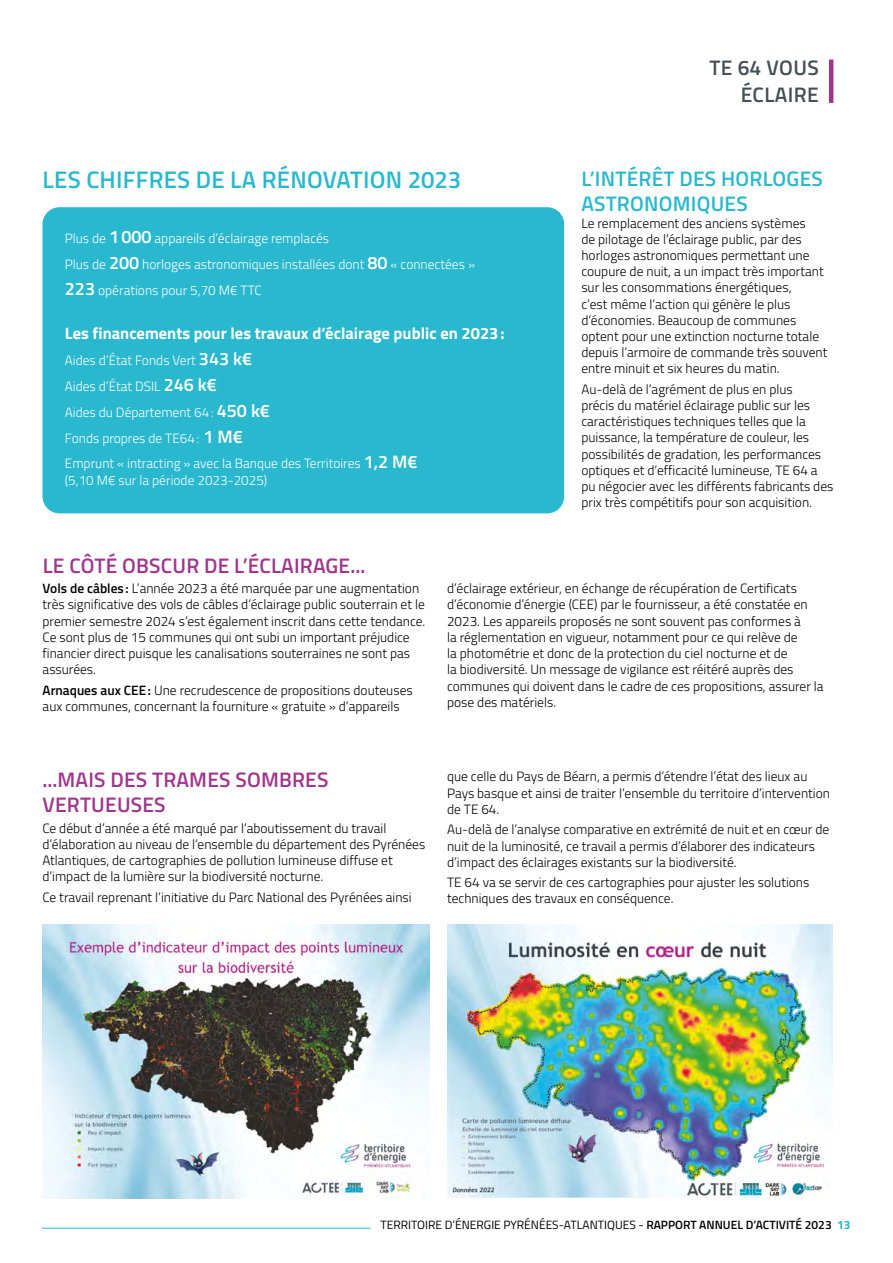
<style>
.page{position:relative;width:893px;height:1263px;background:#fff}
.page>*{position:absolute;margin:0;border:0;box-sizing:border-box;transform-origin:0 0}
.t1{font:600 24px "Titillium";letter-spacing:.01em;color:#29b8ce}
.t2{font:600 21px/25.2px "Titillium";letter-spacing:.01em;color:#9f368b}
.t3{font:600 21px/25.5px "Titillium";letter-spacing:.01em;color:#29b8ce}
.t4{font:600 21px/27px "Titillium";letter-spacing:.02em;color:#445055;text-align:right}
.t5{font:700 16.5px "Titillium";color:#fff}
.t6{font:300 13.5px/16.2px "Titillium";color:#000}
.t7{font:300 13.5px/25.8px "Titillium";color:#fff}
.t8{font:12px "Titillium";color:#000}
.s1{font-weight:600;font-size:18px}
.s2{font-weight:600}
.s3{font-weight:700;color:#29b8ce}
</style>
<div class="page">
<hr style="left:42px;top:1228px;width:329px;height:1px;background:#29b8ce">
<div style="left:42px;top:207px;width:522px;height:306px;background:#29b8ce;border-radius:17px"></div>
<hr style="left:829px;top:60px;width:4px;height:43px;background:#9f368b">
<img style="left:43px;top:925px;width:386px;height:273px">
<img style="left:447px;top:924px;width:385px;height:273px">
<h1 class="t1" style="left:43px;top:162px;width:420px">LES CHIFFRES DE LA RÉNOVATION 2023</h1>
<p class="t7" style="left:65px;top:225px;width:412px">Plus de <span class="s1">1000</span> appareils d’éclairage remplacés<br>Plus de <span class="s1">200</span> horloges astronomiques installées dont <span class="s1">80</span> « connectées »<br><span class="s1">223</span> opérations pour 5,70 M€ TTC</p>
<p class="t5" style="left:65px;top:321px;width:441px">Les financements pour les travaux d’éclairage public en 2023:</p>
<p class="t7" style="left:65px;top:347px;width:354px">Aides d’État Fonds Vert <span class="s1">343 k€<br></span>Aides d’État DSIL <span class="s1">246 k€<br></span>Aides du Département 64: <span class="s1">450 k€<br></span>Fonds propres de TE64: <span class="s1">1 M€<br></span>Emprunt « intracting » avec la Banque des Territoires <span class="s1">1,2 M€</span></p>
<p class="t7" style="left:65px;top:466px;width:204px">(5,10 M€ sur la période 2023-2025)</p>
<h2 class="t4" style="left:709px;top:53px;width:111px">TE 64 VOUS<br>ÉCLAIRE</h2>
<h2 class="t3" style="left:581px;top:165px;width:243px">L’INTÉRÊT DES HORLOGES<br>ASTRONOMIQUES</h2>
<p class="t6" style="left:581px;top:214px;width:248px">Le remplacement des anciens systèmes<br>de pilotage de l’éclairage public, par des horloges astronomiques permettant une coupure de nuit, a un impact très important sur les consommations énergétiques,<br>c’est même l’action qui génère le plus d’économies. Beaucoup de communes optent pour une extinction nocturne totale depuis l’armoire de commande très souvent entre minuit et six heures du matin.</p>
<p class="t6" style="left:581px;top:380px;width:254px">Au-delà de l’agrément de plus en plus<br>précis du matériel éclairage public sur les caractéristiques techniques telles que la puissance, la température de couleur, les possibilités de gradation, les performances optiques et d’efficacité lumineuse, TE 64 a pu négocier avec les différents fabricants des prix très compétitifs pour son acquisition.</p>
<h2 class="t2" style="left:43px;top:552px;width:324px">LE CÔTÉ OBSCUR DE L’ÉCLAIRAGE...</h2>
<p class="t6" style="left:43px;top:580px;width:384px"><span class="s2">Vols de câbles :</span> L’année 2023 a été marquée par une augmentation très significative des vols de câbles d’éclairage public souterrain et le premier semestre 2024 s’est également inscrit dans cette tendance.<br>Ce sont plus de 15 communes qui ont subi un important préjudice financier direct puisque les canalisations souterraines ne sont pas assurées.</p>
<p class="t6" style="left:43px;top:681px;width:372px"><span class="s2">Arnaques aux CEE:</span> Une recrudescence de propositions douteuses aux communes, concernant la fourniture « gratuite » d’appareils</p>
<p class="t6" style="left:447px;top:580px;width:378px">d’éclairage extérieur, en échange de récupération de Certificats d’économie d’énergie (CEE) par le fournisseur, a été constatée en 2023. Les appareils proposés ne sont souvent pas conformes à<br>la réglementation en vigueur, notamment pour ce qui relève de<br>la photométrie et donc de la protection du ciel nocturne et de<br>la biodiversité. Un message de vigilance est réitéré auprès des communes qui doivent dans le cadre de ces propositions, assurer la pose des matériels.</p>
<h2 class="t2" style="left:42px;top:766px;width:288px">...MAIS DES TRAMES SOMBRES<br>VERTUEUSES</h2>
<p class="t6" style="left:42px;top:819px;width:384px">Ce début d’année a été marqué par l’aboutissement du travail d’élaboration au niveau de l’ensemble du département des Pyrénées Atlantiques, de cartographies de pollution lumineuse diffuse et d’impact de la lumière sur la biodiversité nocturne.</p>
<p class="t6" style="left:42px;top:888px;width:371px">Ce travail reprenant l’initiative du Parc National des Pyrénées ainsi</p>
<p class="t6" style="left:447px;top:768px;width:384px">que celle du Pays de Béarn, a permis d’étendre l’état des lieux au<br>Pays basque et ainsi de traiter l’ensemble du territoire d’intervention de TE 64.</p>
<p class="t6" style="left:447px;top:821px;width:384px">Au-delà de l’analyse comparative en extrémité de nuit et en cœur de nuit de la luminosité, ce travail a permis d’élaborer des indicateurs d’impact des éclairages existants sur la biodiversité.</p>
<p class="t6" style="left:447px;top:874px;width:364px">TE 64 va se servir de ces cartographies pour ajuster les solutions techniques des travaux en conséquence.</p>
<p class="t8" style="left:381px;top:1216px;width:471px">TERRITOIRE D’ÉNERGIE PYRÉNÉES-ATLANTIQUES - <span class="s2">RAPPORT ANNUEL D’ACTIVITÉ 2023</span> <span class="s3">13</span></p>
</div>
